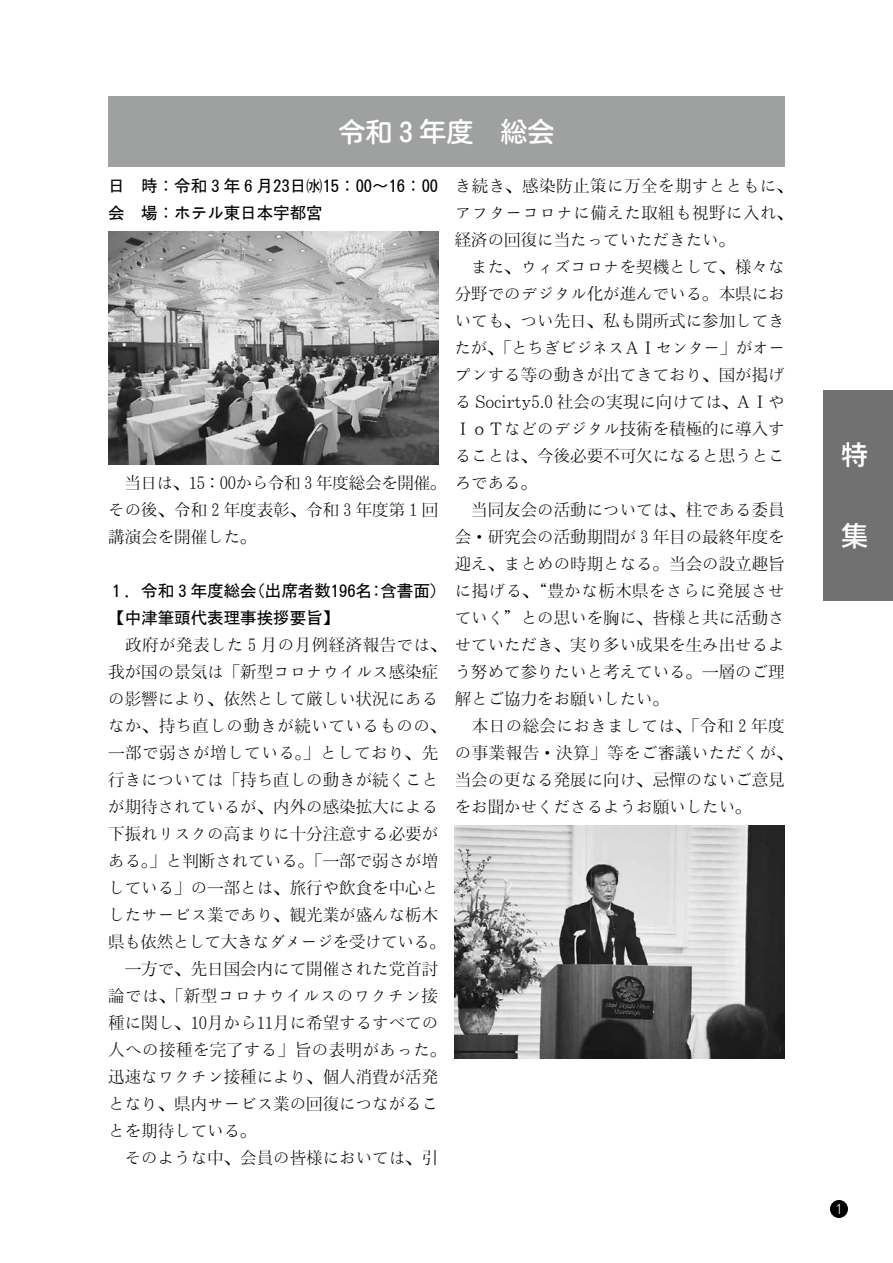
<style>
.page{position:relative;width:893px;height:1263px;background:#fff}
.page>*{position:absolute;margin:0;border:0;box-sizing:border-box;transform-origin:0 0}
.t1{font:27px "Motoya Maru W4 90 msp RKSJ H";color:#fff}
.t2{font:27px "Motoya Cedar W4 90 msp RKSJ H";color:#fff}
.t3{font:16.5px/27px "Motoya Mincho W2 90 msp RKSJ H";color:#000}
.t4{font:16.5px/27px "Motoya Gothic W3 90 msp RKSJ H";color:#000}
.t5{font:13.5px "Motoya Cedar W2 90 msp RKSJ H";color:#fff}
</style>
<div class="page">
<div style="left:830px;top:1200px;width:18px;height:18px;background:#000;border-radius:50%"></div>
<div style="left:824px;top:390px;width:69px;height:210px;background:#727171"></div>
<div style="left:108px;top:97px;width:677px;height:70px;background:#9fa0a0"></div>
<img style="left:108px;top:232px;width:330px;height:232px">
<img style="left:455px;top:826px;width:330px;height:232px">
<h1 class="t1" style="left:338px;top:118px;width:217px">令和３年度　総会</h1>
<p class="t4" style="left:108px;top:172px;width:331px">日　時：令和３年６月23日㈬15：00～16：00会　場：ホテル東日本宇都宮</p>
<p class="t3" style="left:108px;top:469px;width:340px">　当日は、15：00から令和３年度総会を開催。その後、令和２年度表彰、令和３年度第１回講演会を開催した。</p>
<p class="t4" style="left:108px;top:577px;width:340px">１．令和３年度総会（出席者数196名：含書面）【中津筆頭代表理事挨拶要旨】</p>
<p class="t3" style="left:108px;top:631px;width:340px">　政府が発表した５月の月例経済報告では、我が国の景気は「新型コロナウイルス感染症の影響により、依然として厳しい状況にあるなか、持ち直しの動きが続いているものの、一部で弱さが増している。」としており、先行きについては「持ち直しの動きが続くことが期待されているが、内外の感染拡大による下振れリスクの高まりに十分注意する必要がある。」と判断されている。「一部で弱さが増している」の一部とは、旅行や飲食を中心としたサービス業であり、観光業が盛んな栃木県も依然として大きなダメージを受けている。　一方で、先日国会内にて開催された党首討論では、「新型コロナウイルスのワクチン接種に関し、10月から11月に希望するすべての人への接種を完了する」旨の表明があった。迅速なワクチン接種により、個人消費が活発となり、県内サービス業の回復につながることを期待している。<br>　そのような中、会員の皆様においては、引</p>
<p class="t3" style="left:454px;top:172px;width:340px">き続き、感染防止策に万全を期すとともに、アフターコロナに備えた取組も視野に入れ、経済の回復に当たっていただきたい。<br>　また、ウィズコロナを契機として、様々な分野でのデジタル化が進んでいる。本県においても、つい先日、私も開所式に参加してきたが、「とちぎビジネスＡＩセンター」がオープンする等の動きが出てきており、国が掲げる Socirty5.0 社会の実現に向けては、ＡＩや<br>ＩｏＴなどのデジタル技術を積極的に導入することは、今後必要不可欠になると思うところである。<br>　当同友会の活動については、柱である委員会・研究会の活動期間が３年目の最終年度を迎え、まとめの時期となる。当会の設立趣旨に掲げる、“豊かな栃木県をさらに発展させていく”との思いを胸に、皆様と共に活動させていただき、実り多い成果を生み出せるよう努めて参りたいと考えている。一層のご理解とご協力をお願いしたい。<br>　本日の総会におきましては、「令和２年度の事業報告・決算」等をご審議いただくが、当会の更なる発展に向け、忌憚のないご意見をお聞かせくださるようお願いしたい。</p>
<h1 class="t2" style="left:841px;top:441px;width:28px">特</h1>
<h1 class="t2" style="left:841px;top:522px;width:28px">集</h1>
<p class="t5" style="left:836px;top:1202px;width:8px">1</p>
</div>
